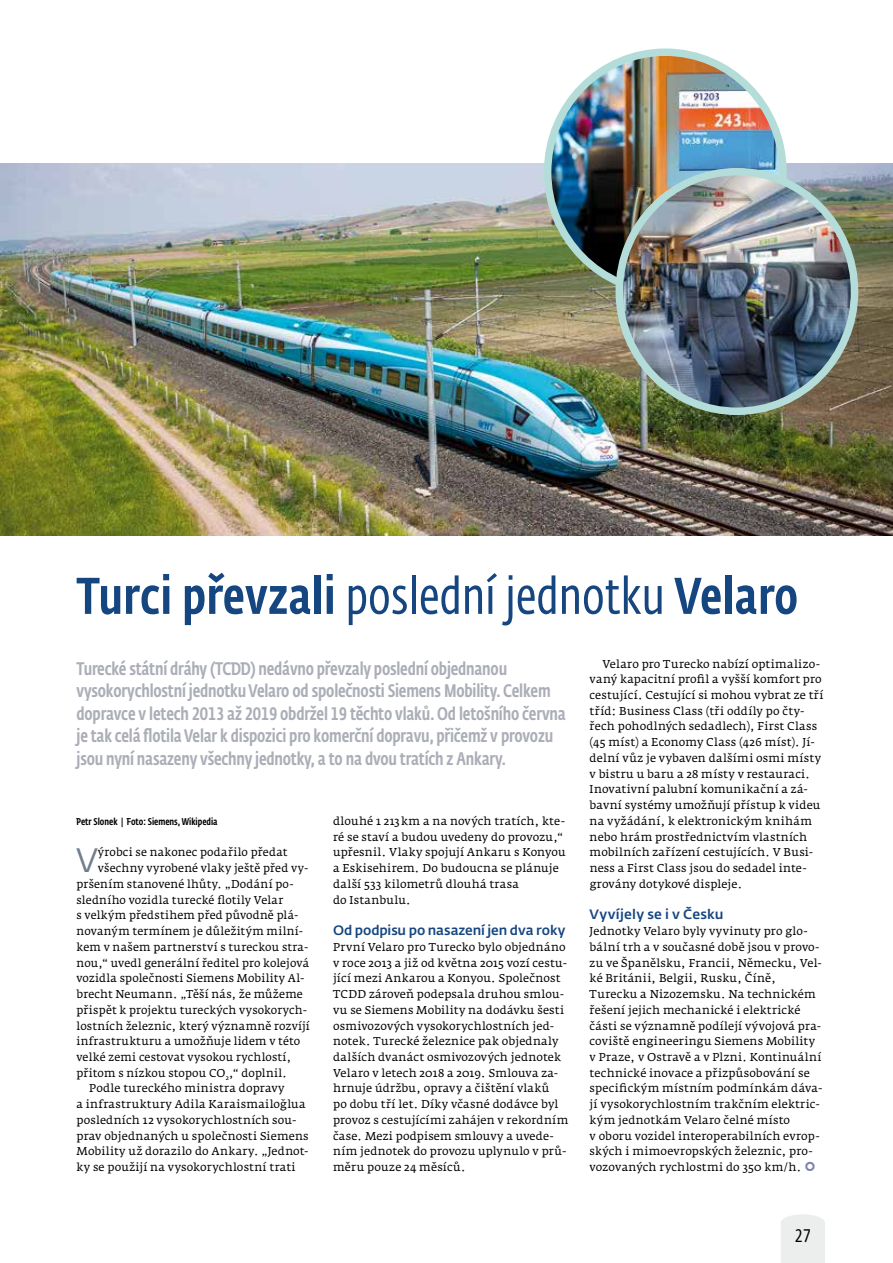
<style>
.page{position:relative;width:893px;height:1263px;background:#fff}
.page>*{position:absolute;margin:0;border:0;box-sizing:border-box;transform-origin:0 0}
.t1{font:500 51px "CD Fedra Cond Pro";letter-spacing:.01em;color:#164680}
.t2{font:33.45px "CD Fedra";color:#707e8c}
.t3{font:500 18px/22.5px "CD Fedra Cond Pro";letter-spacing:-.01em;color:#abaeb7}
.t4{font:18px "CD Fedra Cond Pro";color:#000}
.t5{font:500 13.5px "CD Fedra";letter-spacing:-.005em;color:#164680}
.t6{font:500 13.5px "CD Fedra";letter-spacing:.015em;color:#164680}
.t7{font:11.25px/15.8px "Fedra Serif A Pro";letter-spacing:.02em;color:#000}
.t8{font:500 9.75px "CD Fedra Cond Pro";color:#000}
.s1{font-weight:400}
.s2{font-weight:500;font-size:15px;color:#7d83ac}
</style>
<div class="page">
<div style="left:781px;top:1214px;width:44px;height:49px;background:#eceded"></div>
<img style="left:0;top:164px;width:893px;height:372px">
<img style="left:548px;top:57px;width:230px;height:235px">
<div style="left:544px;top:48px;width:243px;height:248px;border:8px solid #b4ddd9;border-radius:50%"></div>
<img style="left:619px;top:172px;width:235px;height:239px">
<div style="left:615px;top:168px;width:243px;height:247px;border:8px solid #b4ddd9;border-radius:50%"></div>
<h1 class="t1" style="left:77px;top:566px;width:723px">Turci převzali <span class="s1">poslední jednotku</span> Velaro</h1>
<p class="t3" style="left:77px;top:658px;width:491px">Turecké státní dráhy (TCDD) nedávno převzaly poslední objednanou vysokorychlostní jednotku Velaro od společnosti Siemens Mobility. Celkem dopravce v letech 2013 až 2019 obdržel 19 těchto vlaků. Od letošního června je tak celá flotila Velar k dispozici pro komerční dopravu, přičemž v provozu jsou nyní nasazeny všechny jednotky, a to na dvou tratích z Ankary.</p>
<p class="t8" style="left:77px;top:816px;width:143px">Petr Slonek | Foto: Siemens, Wikipedia</p>
<h2 class="t2" style="left:77px;top:841px;width:23px">V</h2>
<p class="t7" style="left:98px;top:845px;width:191px">ýrobci se nakonec podařilo předat</p>
<p class="t7" style="left:98px;top:860px;width:212px">všechny vyrobené vlaky ještě před vy-</p>
<p class="t7" style="left:77px;top:876px;width:219px">pršením stanovené lhůty. „Dodání po-</p>
<p class="t7" style="left:77px;top:892px;width:208px">sledního vozidla turecké flotily Velar</p>
<p class="t7" style="left:77px;top:908px;width:223px">s velkým předstihem před původně plá-</p>
<p class="t7" style="left:77px;top:923px;width:228px">novaným termínem je důležitým milní-</p>
<p class="t7" style="left:77px;top:939px;width:233px">kem v našem partnerství s tureckou stra-</p>
<p class="t7" style="left:77px;top:955px;width:234px">nou,“ uvedl generální ředitel pro kolejová</p>
<p class="t7" style="left:77px;top:970px;width:229px">vozidla společnosti Siemens Mobility Al-</p>
<p class="t7" style="left:77px;top:986px;width:228px">brecht Neumann. „Těší nás, že můžeme</p>
<p class="t7" style="left:77px;top:1002px;width:232px">přispět k projektu tureckých vysokorych-</p>
<p class="t7" style="left:77px;top:1018px;width:235px">lostních železnic, který významně rozvíjí</p>
<p class="t7" style="left:77px;top:1033px;width:225px">infrastrukturu a umožňuje lidem v této</p>
<p class="t7" style="left:77px;top:1049px;width:216px">velké zemi cestovat vysokou rychlostí,</p>
<p class="t7" style="left:77px;top:1065px;width:212px">přitom s nízkou stopou CO<sub>2</sub>,“ doplnil.</p>
<p class="t7" style="left:89px;top:1081px;width:197px">Podle tureckého ministra dopravy</p>
<p class="t7" style="left:77px;top:1096px;width:231px">a infrastruktury Adila Karaismailoğlua</p>
<p class="t7" style="left:77px;top:1112px;width:221px">posledních 12 vysokorychlostních sou-</p>
<p class="t7" style="left:77px;top:1128px;width:234px">prav objednaných u společnosti Siemens</p>
<p class="t7" style="left:77px;top:1143px;width:233px">Mobility už dorazilo do Ankary. „Jednot-</p>
<p class="t7" style="left:77px;top:1159px;width:221px">ky se použijí na vysokorychlostní trati</p>
<p class="t7" style="left:333px;top:813px;width:234px">dlouhé 1 213km a na nových tratích, kte&shy;ré se staví a budou uvedeny do provozu,“ upřesnil. Vlaky spojují Ankaru s Konyou a Eskisehirem. Do budoucna se plánuje další 533 kilometrů dlouhá trasa<br>do Istanbulu.</p>
<p class="t5" style="left:333px;top:922px;width:234px">Od podpisu po nasazení jen dva roky</p>
<p class="t7" style="left:333px;top:939px;width:237px">První Velaro pro Turecko bylo objednáno v roce 2013 a již od května 2015 vozí cestu&shy;jící mezi Ankarou a Konyou. Společnost TCDD zároveň podepsala druhou smlou&shy;vu se Siemens Mobility na dodávku šesti osmivozových vysokorychlostních jed&shy;notek. Turecké železnice pak objednaly dalších dvanáct osmivozových jednotek Velaro v letech 2018 a 2019. Smlouva za&shy;hrnuje údržbu, opravy a čištění vlaků<br>po dobu tří let. Díky včasné dodávce byl provoz s cestujícími zahájen v rekordním čase. Mezi podpisem smlouvy a uvede&shy;ním jednotek do provozu uplynulo v prů&shy;měru pouze 24 měsíců.</p>
<p class="t7" style="left:590px;top:656px;width:235px;text-indent:13px">Velaro pro Turecko nabízí optimalizo&shy;vaný kapacitní profil a vyšší komfort pro cestující. Cestující si mohou vybrat ze tří tříd: Business Class (tři oddíly po čty&shy;řech pohodlných sedadlech), First Class (45 míst) a Economy Class (426 míst). Jí&shy;delní vůz je vybaven dalšími osmi místy v bistru u baru a 28 místy v restauraci.<br>Inovativní palubní komunikační a zá&shy;bavní systémy umožňují přístup k videu na vyžádání, k elektronickým knihám nebo hrám prostřednictvím vlastních mobilních zařízení cestujících. V Busi&shy;ness a First Class jsou do sedadel inte&shy;grovány dotykové displeje.</p>
<p class="t6" style="left:590px;top:906px;width:136px">Vyvíjely se i v Česku</p>
<p class="t7" style="left:590px;top:923px;width:234px">Jednotky Velaro byly vyvinuty pro glo&shy;bální trh a v současné době jsou v provo&shy;zu ve Španělsku, Francii, Německu, Vel&shy;ké Británii, Belgii, Rusku, Číně, Turecku a Nizozemsku. Na technickém řešení jejich mechanické i elektrické části se významně podílejí vývojová pra&shy;coviště engineeringu Siemens Mobility v Praze, v Ostravě a v Plzni. Kontinuální technické inovace a přizpůsobování se specifickým místním podmínkám dáva&shy;jí vysokorychlostním trakčním elektric&shy;kým jednotkám Velaro čelné místo<br>v oboru vozidel interoperabilních evrop&shy;ských i mimoevropských železnic, pro&shy;vozovaných rychlostmi do 350 km/h. <span class="s2">○</span></p>
<h3 class="t4" style="left:794px;top:1226px;width:18px">27</h3>
</div>
